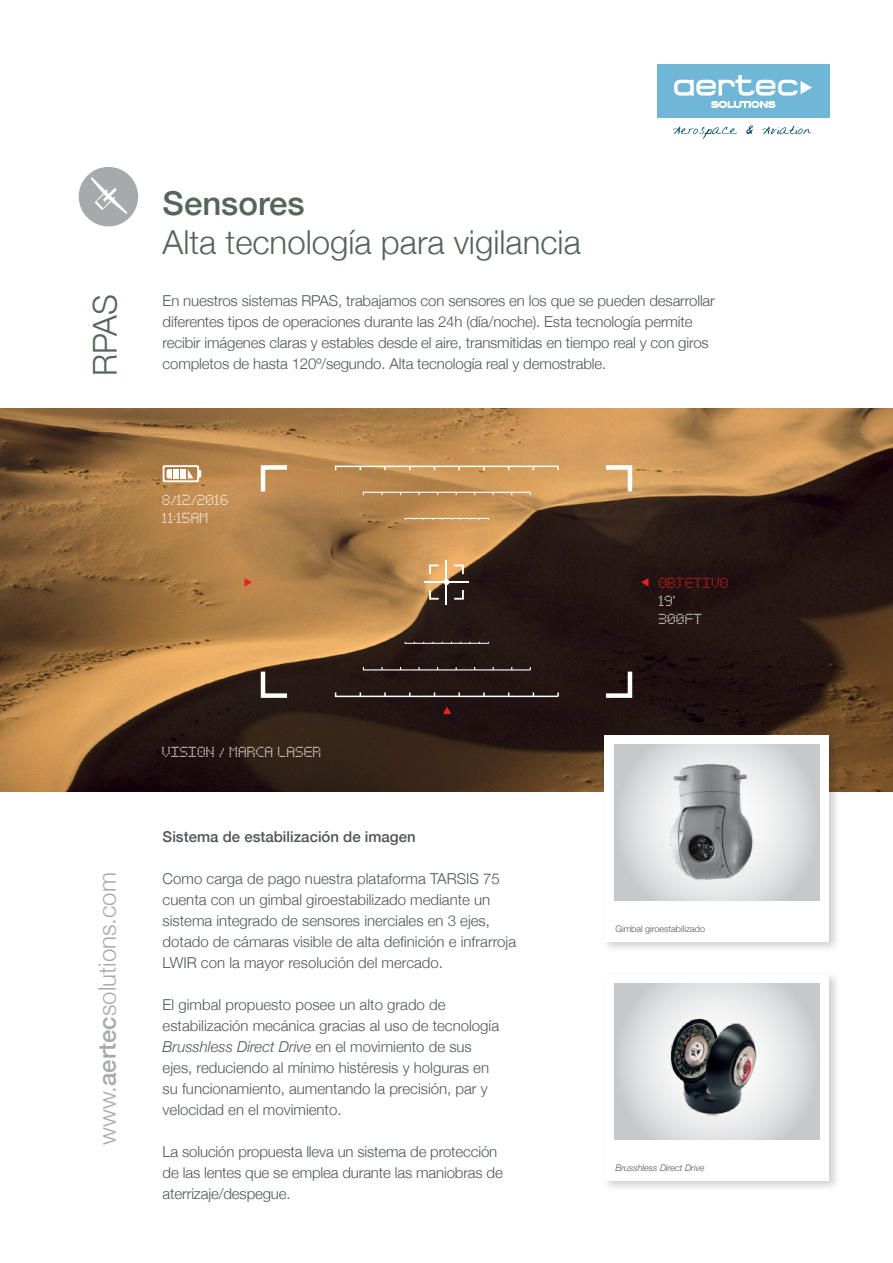
<style>
.page{position:relative;width:893px;height:1263px;background:#fff}
.page>*{position:absolute;margin:0;border:0;box-sizing:border-box;transform-origin:0 0}
.t1{font:300 33px "Helvetica Neue";color:#546559}
.t2{font:500 33px "Helvetica Neue";color:#546559}
.t3{font:300 24px "Helvetica Neue";color:#a7a9ac}
.t4{font:300 15px/21px "Helvetica Neue";letter-spacing:-.01em;color:#4e5556}
.t5{font:500 15px "Helvetica Neue";color:#4e5556}
.t6{font:12px/18px "Basicdots";color:#fff}
.t7{font:12px "Basicdots";color:#ed1d24}
.t8{font:300 9px "Helvetica Neue";color:#4e5556}
.t9{font:italic 300 9px "Helvetica Neue";color:#4e5556}
.s1{font-weight:500}
.s2{font-style:italic}
</style>
<div class="page">
<div style="left:79px;top:167px;width:59px;height:59px;background:#a7a9ac;border-radius:50%"></div>
<svg style="left:91px;top:177px;width:37px;height:37px"></svg>
<div style="left:657px;top:64px;width:172px;height:53px;background:#70b6d6"></div>
<svg style="left:674px;top:75px;width:138px;height:33px"></svg>
<svg style="left:673px;top:125px;width:138px;height:14px"></svg>
<img style="left:0;top:409px;width:893px;height:383px">
<div style="left:600px;top:731px;width:242px;height:223px;background:#000;opacity:.2"></div>
<div style="left:604px;top:735px;width:225px;height:206px;background:#fff"></div>
<div style="left:600px;top:969px;width:242px;height:224px;background:#000;opacity:.2"></div>
<div style="left:604px;top:974px;width:225px;height:206px;background:#fff"></div>
<svg style="left:614px;top:745px;width:205px;height:155px;background:#d9dadb"></svg>
<svg style="left:614px;top:984px;width:205px;height:155px;background:#dbdcdd"></svg>
<img style="left:666px;top:1015px;width:95px;height:102px">
<img style="left:665px;top:749px;width:91px;height:143px">
<svg style="left:258px;top:463px;width:34px;height:33px"></svg>
<svg style="left:601px;top:463px;width:33px;height:33px"></svg>
<svg style="left:258px;top:667px;width:34px;height:33px"></svg>
<svg style="left:601px;top:667px;width:33px;height:33px"></svg>
<hr style="left:335px;top:466px;width:223px;height:1px;background:#fff">
<hr style="left:335px;top:696px;width:223px;height:1px;background:#fff">
<hr style="left:363px;top:669px;width:167px;height:1px;background:#fff">
<hr style="left:363px;top:492px;width:167px;height:1px;background:#fff">
<hr style="left:405px;top:518px;width:84px;height:1px;background:#fff">
<hr style="left:405px;top:643px;width:84px;height:1px;background:#fff">
<hr style="left:446px;top:560px;width:1px;height:44px;background:#fff">
<hr style="left:424px;top:581px;width:45px;height:2px;background:#fff">
<svg style="left:429px;top:564px;width:35px;height:36px"></svg>
<svg style="left:443px;top:707px;width:8px;height:7px"></svg>
<svg style="left:244px;top:578px;width:8px;height:8px"></svg>
<svg style="left:641px;top:578px;width:7px;height:8px"></svg>
<svg style="left:163px;top:465px;width:38px;height:17px"></svg>
<h1 class="t1" style="left:79px;top:376px;width:83px;rotate:-90deg">RPAS</h1>
<h1 class="t2" style="left:163px;top:177px;width:143px">Sensores</h1>
<h1 class="t1" style="left:163px;top:216px;width:420px">Alta tecnología para vigilancia</h1>
<p class="t4" style="left:163px;top:289px;width:554px">En nuestros sistemas RPAS, trabajamos con sensores en los que se pueden desarrollar diferentes tipos de operaciones durante las 24h (día/noche .) Esta tecnología permite recibir imágenes claras y estables desde el aire, transmitidas en tiempo real y con giros completos de hasta 120 /º segundo. Alta tecnología real y demostrable.</p>
<p class="t6" style="left:163px;top:491px;width:68px">8/12/2016<br>11:15AM</p>
<p class="t7" style="left:659px;top:578px;width:72px">OBJETIVO</p>
<p class="t6" style="left:659px;top:593px;width:45px">19'<br>300FT</p>
<h2 class="t3" style="left:88px;top:1145px;width:274px;rotate:-90deg">www.<span class="s1">aertec</span>solutions.com</h2>
<p class="t6" style="left:163px;top:743px;width:161px">VISION / MARCA LASER</p>
<p class="t5" style="left:163px;top:825px;width:255px">Sistema de estabilización de imagen</p>
<p class="t4" style="left:163px;top:867px;width:355px">Como carga de pago nuestra plataforma TARSIS 75 cuenta con un gimbal giroestabilizado mediante un sistema integrado de sensores inerciales en 3 ejes, dotado de cámaras visible de alta definición e infrarroja LWIR con la mayor resolución del mercado.</p>
<p class="t4" style="left:163px;top:993px;width:338px">El gimbal propuesto posee un alto grado de estabilización mecánica gracias al uso de tecnología <span class="s2">Brusshless Direct Drive</span> en el movimiento de sus ejes, reduciendo al mínimo histéresis y holguras en su funcionamiento, aumentando la precisión, par y velocidad en el movimiento.</p>
<p class="t4" style="left:163px;top:1140px;width:342px">La solución propuesta lleva un sistema de protección de las lentes que se emplea durante las maniobras de aterrizaje/despegue.</p>
<p class="t8" style="left:615px;top:922px;width:91px">Gimbal giroestabilizado</p>
<p class="t9" style="left:615px;top:1161px;width:91px">Brusshless Direct Drive</p>
</div>
